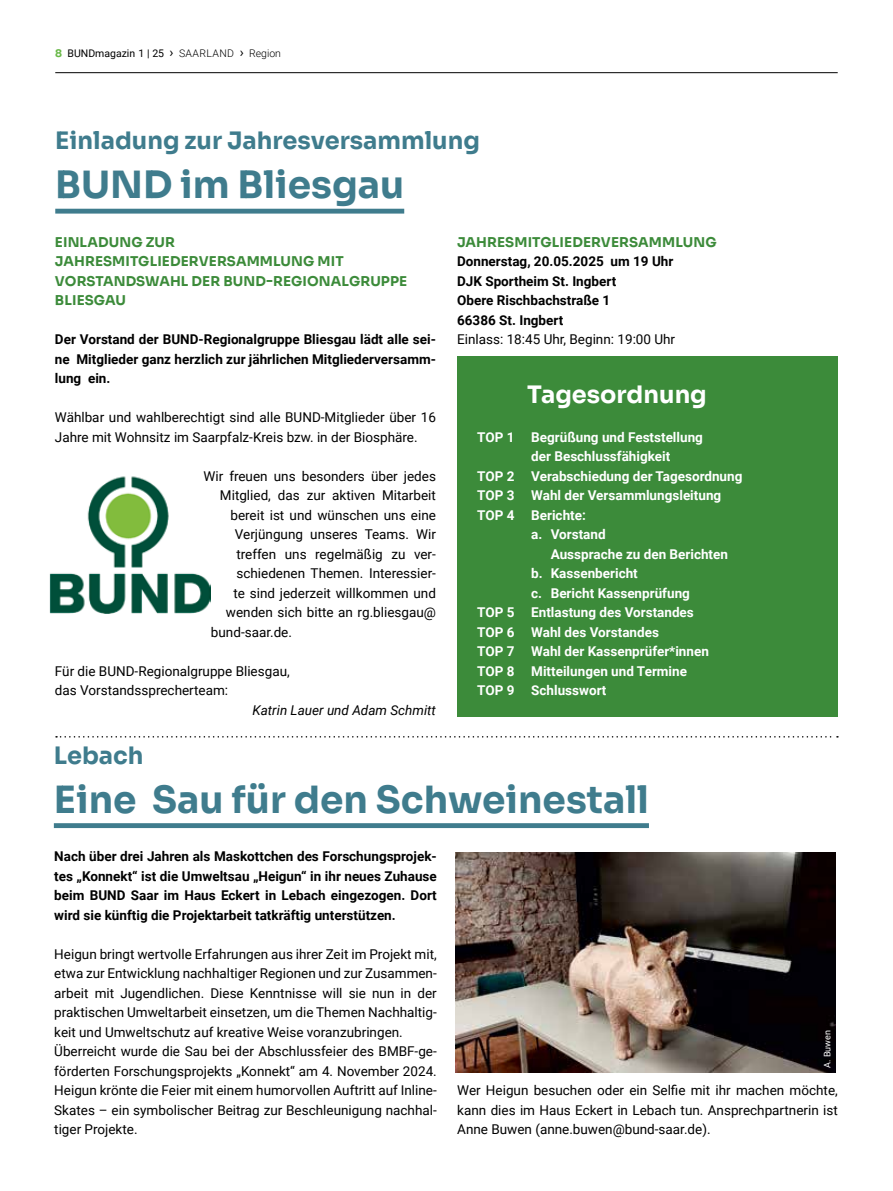
<style>
.page{position:relative;width:893px;height:1191px;background:#fff}
.page>*{position:absolute;margin:0;border:0;box-sizing:border-box;transform-origin:0 0}
.t1{font:700 37.5px "Sora";color:#3f7c8d}
.t2{font:700 24px "Sora";color:#3f7c8d}
.t3{font:700 24px "Sora";color:#fff}
.t4{font:13.5px/19.5px "Roboto";color:#000}
.t5{font:700 13.5px/19.5px "Roboto";color:#000;text-align:justify}
.t6{font:700 13.5px "Roboto";color:#fff}
.t7{font:700 13.5px/19.5px "Sora";letter-spacing:.01em;color:#3c8b3a}
.t8{font:italic 13.5px "Roboto";color:#000}
.t9{font:10.5px "Roboto";color:#000}
.t10{font:9px "Roboto";color:#fff}
.s1{font-family:"Sora";font-weight:700;color:#68b847}
.s2{font-size:13.5px}
.s3{font-weight:300}
</style>
<div class="page">
<img style="left:49px;top:476px;width:162px;height:138px">
<div style="left:55px;top:209px;width:349px;height:5px;background:#3f7c8d"></div>
<svg style="left:56px;top:736px;width:782px;height:1px"></svg>
<div style="left:54px;top:823px;width:595px;height:5px;background:#3f7c8d"></div>
<img style="left:455px;top:852px;width:381px;height:220px">
<hr style="left:55px;top:72px;width:783px;height:1px;background:#000">
<div style="left:457px;top:356px;width:381px;height:361px;background:#3c8b3a"></div>
<p class="t9" style="left:55px;top:46px;width:227px"><span class="s1">8</span> BUNDmagazin 1 | 25 <span class="s2">›</span> <span class="s3">SAARLAND</span> <span class="s2">›</span> <span class="s3">Region</span></p>
<h2 class="t2" style="left:55px;top:121px;width:426px">Einladung zur Jahresversammlung</h2>
<h1 class="t1" style="left:55px;top:153px;width:350px">BUND im Bliesgau</h1>
<p class="t7" style="left:457px;top:231px;width:261px">JAHRESMITGLIEDERVERSAMMLUNG</p>
<p class="t5" style="left:457px;top:251px;width:218px;text-align:left">Donnerstag, 20.05.2025 um 19 Uhr<br>DJK Sportheim St. Ingbert<br>Obere Rischbachstraße 1<br>66386 St. Ingbert</p>
<p class="t4" style="left:457px;top:329px;width:220px">Einlass: 18:45 Uhr, Beginn: 19:00 Uhr</p>
<p class="t7" style="left:55px;top:231px;width:354px">EINLADUNG ZUR<br>JAHRESMITGLIEDERVERSAMMLUNG MIT<br>VORSTANDSWAHL DER BUND-REGIONALGRUPPE<br>BLIESGAU</p>
<p class="t5" style="left:55px;top:329px;width:383px">Der Vorstand der BUND-Regionalgruppe Bliesgau lädt alle sei&shy;ne Mitglieder ganz herzlich zur jährlichen Mitgliederversamm&shy;lung ein.</p>
<p class="t4" style="left:55px;top:407px;width:383px">Wählbar und wahlberechtigt sind alle BUND-Mitglieder über 16<br>Jahre mit Wohnsitz im Saarpfalz-Kreis bzw. in der Biosphäre.</p>
<p class="t4" style="left:203px;top:466px;width:234px">Wir freuen uns besonders über jedes</p>
<p class="t4" style="left:220px;top:485px;width:218px">Mitglied, das zur aktiven Mitarbeit</p>
<p class="t4" style="left:230px;top:505px;width:207px">bereit ist und wünschen uns eine</p>
<p class="t4" style="left:235px;top:524px;width:203px">Verjüngung unseres Teams. Wir</p>
<p class="t4" style="left:236px;top:544px;width:201px">treffen uns regelmäßig zu ver-</p>
<p class="t4" style="left:236px;top:563px;width:201px">schiedenen Themen. Interessier-</p>
<p class="t4" style="left:233px;top:583px;width:204px">te sind jederzeit willkommen und</p>
<p class="t4" style="left:226px;top:602px;width:212px">wenden sich bitte an rg.bliesgau@</p>
<p class="t4" style="left:211px;top:622px;width:83px">bund-saar.de.</p>
<p class="t4" style="left:55px;top:661px;width:236px">Für die BUND-Regionalgruppe Bliesgau, das Vorstandssprecherteam:</p>
<p class="t8" style="left:252px;top:700px;width:185px">Katrin Lauer und Adam Schmitt</p>
<h2 class="t3" style="left:527px;top:374px;width:181px">Tagesordnung</h2>
<p class="t6" style="left:477px;top:428px;width:227px">TOP 1 Begrüßung und Feststellung</p>
<p class="t6" style="left:531px;top:447px;width:141px">der Beschlussfähigkeit</p>
<p class="t6" style="left:477px;top:466px;width:267px">TOP 2 Verabschiedung der Tagesordnung</p>
<p class="t6" style="left:477px;top:486px;width:246px">TOP 3 Wahl der Versammlungsleitung</p>
<p class="t6" style="left:477px;top:505px;width:110px">TOP 4 Berichte:</p>
<p class="t6" style="left:531px;top:525px;width:76px">a. Vorstand</p>
<p class="t6" style="left:551px;top:544px;width:179px">Aussprache zu den Berichten</p>
<p class="t6" style="left:531px;top:564px;width:108px">b. Kassenbericht</p>
<p class="t6" style="left:531px;top:583px;width:160px">c. Bericht Kassenprüfung</p>
<p class="t6" style="left:477px;top:603px;width:218px">TOP 5 Entlastung des Vorstandes</p>
<p class="t6" style="left:477px;top:622px;width:183px">TOP 6 Wahl des Vorstandes</p>
<p class="t6" style="left:477px;top:642px;width:233px">TOP 7 Wahl der Kassenprüfer*innen</p>
<p class="t6" style="left:477px;top:661px;width:211px">TOP 8 Mitteilungen und Termine</p>
<p class="t6" style="left:477px;top:681px;width:131px">TOP 9 Schlusswort</p>
<h2 class="t2" style="left:54px;top:735px;width:91px">Lebach</h2>
<h1 class="t1" style="left:54px;top:767px;width:597px">Eine Sau für den Schweinestall</h1>
<p class="t5" style="left:54px;top:846px;width:384px">Nach über drei Jahren als Maskottchen des Forschungsprojek&shy;tes „Konnekt“ ist die Umweltsau „Heigun“ in ihr neues Zuhause beim BUND Saar im Haus Eckert in Lebach eingezogen. Dort wird sie künftig die Projektarbeit tatkräftig unterstützen.</p>
<p class="t4" style="left:54px;top:943px;width:384px">Heigun bringt wertvolle Erfahrungen aus ihrer Zeit im Projekt mit, etwa zur Entwicklung nachhaltiger Regionen und zur Zusammen&shy;arbeit mit Jugendlichen. Diese Kenntnisse will sie nun in der praktischen Umweltarbeit einsetzen, um die Themen Nachhaltig&shy;keit und Umweltschutz auf kreative Weise voranzubringen.<br>Überreicht wurde die Sau bei der Abschlussfeier des BMBF-ge&shy;förderten Forschungsprojekts „Konnekt“ am 4. November 2024.<br>Heigun krönte die Feier mit einem humorvollen Auftritt auf Inline-Skates – ein symbolischer Beitrag zur Beschleunigung nachhal&shy;tiger Projekte.</p>
<p class="t10" style="left:821px;top:1067px;width:39px;rotate:-90deg">A. Buwen</p>
<p class="t4" style="left:457px;top:1080px;width:382px;text-align:justify">Wer Heigun besuchen oder ein Selfie mit ihr machen möchte, kann dies im Haus Eckert in Lebach tun. Ansprechpartnerin ist Anne Buwen (anne.buwen@bund-saar.de).</p>
</div>
